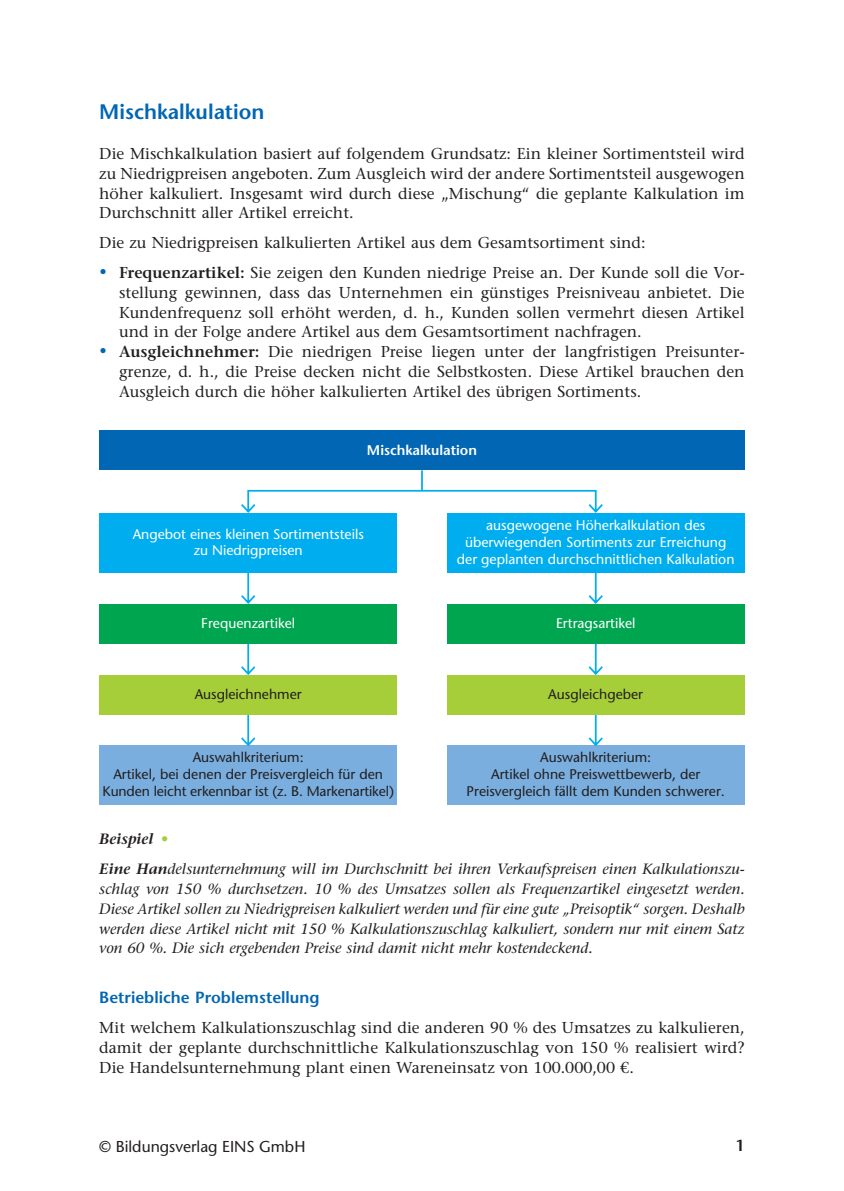
<style>
.page{position:relative;width:844px;height:1191px;background:#fff}
.page>*{position:absolute;margin:0;border:0;box-sizing:border-box;transform-origin:0 0}
.t1{font:600 21px "Stone Sans Std";color:#0166b3}
.t2{font:600 16.1px "Stone Sans Std";color:#0166b3}
.t3{font:500 15.75px/19.8px "Stone Serif Std";color:#231f20;text-align:justify}
.t4{font:500 15.75px "Stone Sans Std";color:#231f20}
.t5{font:600 15.75px "Stone Sans Std";color:#231f20}
.t6{font:italic 500 14.88px/19.8px "Stone Serif Std";color:#231f20}
.t7{font:500 14px/16.8px "Stone Sans Std";color:#231f20;text-align:center}
.t8{font:500 14px/16.8px "Stone Sans Std";color:#fff;text-align:center}
.t9{font:600 14px "Stone Sans Std";color:#fff}
.s1{font-weight:600}
.s2{color:#a6ce39}
</style>
<div class="page">
<div style="left:99px;top:430px;width:645px;height:40px;background:#0166b3"></div>
<div style="left:99px;top:604px;width:298px;height:40px;background:#00a54f"></div>
<div style="left:446px;top:604px;width:298px;height:40px;background:#00a54f"></div>
<div style="left:99px;top:513px;width:298px;height:60px;background:#00aeef"></div>
<div style="left:446px;top:513px;width:298px;height:60px;background:#00aeef"></div>
<div style="left:99px;top:745px;width:298px;height:59px;background:#79aede"></div>
<div style="left:446px;top:745px;width:298px;height:59px;background:#79aede"></div>
<div style="left:99px;top:675px;width:298px;height:40px;background:#a6ce39"></div>
<div style="left:446px;top:675px;width:298px;height:40px;background:#a6ce39"></div>
<svg style="left:241px;top:470px;width:362px;height:277px"></svg>
<h1 class="t1" style="left:99px;top:99px;width:167px">Mischkalkulation</h1>
<p class="t3" style="left:99px;top:143px;width:646px">Die Mischkalkulation basiert auf folgendem Grundsatz: Ein kleiner Sortimentsteil wird zu Niedrigpreisen angeboten. Zum Ausgleich wird der andere Sortimentsteil ausgewogen höher kalkuliert. Insgesamt wird durch diese „Mischung“ die geplante Kalkulation im Durchschnitt aller Artikel erreicht.</p>
<p class="t3" style="left:119px;top:228px;width:627px;line-height:29.8px;text-indent:-20px">Die zu Niedrigpreisen kalkulierten Artikel aus dem Gesamtsortiment sind:<br><span class="s1">Frequenzartikel:</span> Sie zeigen den Kunden niedrige Preise an. Der Kunde soll die Vor-</p>
<p class="t3" style="left:119px;top:282px;width:627px;text-align:left">stellung gewinnen, dass das Unternehmen ein günstiges Preisniveau anbietet. Die Kundenfrequenz soll erhöht werden, d. h., Kunden sollen vermehrt diesen Artikel und in der Folge andere Artikel aus dem Gesamtsortiment nachfragen.<br><span class="s1">Ausgleichnehmer:</span> Die niedrigen Preise liegen unter der langfristigen Preisunter&shy;grenze, d. h., die Preise decken nicht die Selbstkosten. Diese Artikel brauchen den Ausgleich durch die höher kalkulierten Artikel des übrigen Sortiments.</p>
<p class="t9" style="left:367px;top:441px;width:112px">Mischkalkulation</p>
<p class="t8" style="left:133px;top:525px;width:232px">Angebot eines kleinen Sortimentsteils zu Niedrigpreisen</p>
<p class="t8" style="left:457px;top:517px;width:279px">ausgewogene Höherkalkulation des überwiegenden Sortiments zur Erreichung der geplanten durchschnittlichen Kalkulation</p>
<p class="t8" style="left:201px;top:615px;width:95px">Frequenzartikel</p>
<p class="t8" style="left:556px;top:615px;width:81px">Ertragsartikel</p>
<p class="t7" style="left:195px;top:686px;width:108px">Ausgleichnehmer</p>
<p class="t7" style="left:548px;top:686px;width:96px">Ausgleichgeber</p>
<p class="t7" style="left:102px;top:748px;width:293px">Auswahlkriterium:<br>Artikel, bei denen der Preisvergleich für den<br>Kunden leicht erkennbar ist (z. B. Markenartikel)</p>
<p class="t7" style="left:466px;top:748px;width:260px">Auswahlkriterium:<br>Artikel ohne Preiswettbewerb, der<br>Preisvergleich fällt dem Kunden schwerer.</p>
<p class="t6" style="left:99px;top:824px;width:646px;line-height:29.8px"><span class="s1">Beispiel</span> <span class="s2">•<br></span><span class="s1">Eine Han</span>delsunternehmung will im Durchschnitt bei ihren Verkaufspreisen einen Kalkulationszu-</p>
<p class="t6" style="left:99px;top:879px;width:646px;text-align:justify">schlag von 150 % durchsetzen. 10 % des Umsatzes sollen als Frequenzartikel eingesetzt werden.<br>Diese Artikel sollen zu Niedrigpreisen kalkuliert werden und für eine gute „Preisoptik“ sorgen. Deshalb werden diese Artikel nicht mit 150 % Kalkulationszuschlag kalkuliert, sondern nur mit einem Satz von 60 %. Die sich ergebenden Preise sind damit nicht mehr kostendeckend.</p>
<p class="t2" style="left:99px;top:987px;width:222px">Betriebliche Problemstellung</p>
<p class="t3" style="left:99px;top:1017px;width:646px">Mit welchem Kalkulationszuschlag sind die anderen 90 % des Umsatzes zu kalkulieren, damit der geplante durchschnittliche Kalkulationszuschlag von 150 % realisiert wird?<br>Die Handelsunternehmung plant einen Wareneinsatz von 100.000,00 €.</p>
<p class="t4" style="left:99px;top:1136px;width:207px">© Bildungsverlag EINS GmbH</p>
<p class="t5" style="left:735px;top:1135px;width:11px">1</p>
</div>
